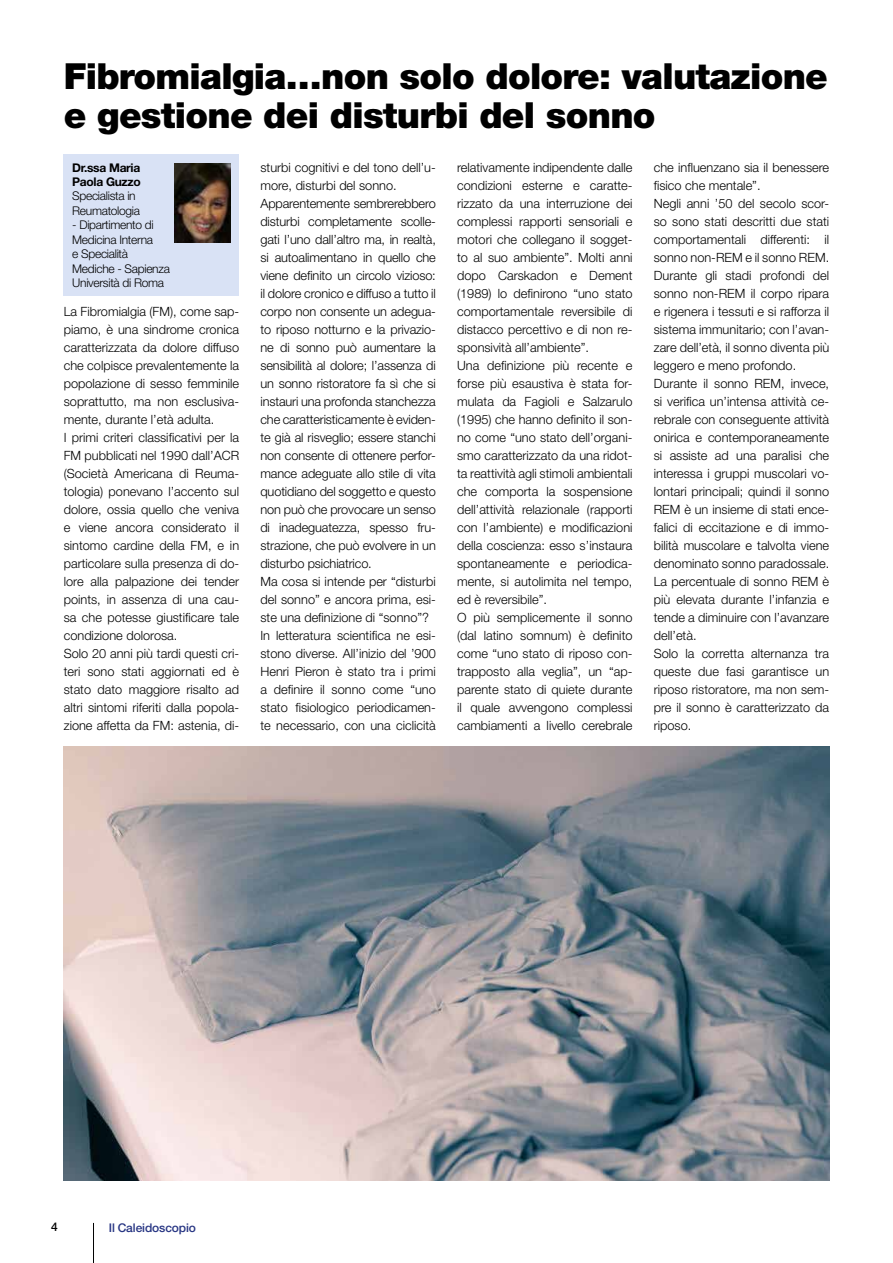
<style>
.page{position:relative;width:893px;height:1263px;background:#fff}
.page>*{position:absolute;margin:0;border:0;box-sizing:border-box;transform-origin:0 0}
.t1{font:900 36px/39px "Helvetica Neue LT Std";letter-spacing:-.02em;color:#000}
.t2{font:300 12.75px/18px "Helvetica Neue LT";color:#000}
.t3{font:300 12px/14.4px "Helvetica Neue LT";letter-spacing:-.025em;color:#000}
.t4{font:700 12px/14.4px "Helvetica Neue LT";letter-spacing:-.025em;color:#000}
.t5{font:500 12px "Helvetica Neue LT Std";letter-spacing:-.01em;color:#273583}
.t6{font:500 12px "Helvetica Neue LT Std";color:#000}
</style>
<div class="page">
<hr style="left:93px;top:1223px;width:1px;height:40px;background:#000">
<div style="left:64px;top:154px;width:175px;height:141px;background:#d9e2f5"></div>
<img style="left:175px;top:163px;width:56px;height:79px">
<img style="left:64px;top:746px;width:765px;height:434px">
<h1 class="t1" style="left:64px;top:57px;width:766px">Fibromialgia…non solo dolore: valutazione e gestione dei disturbi del sonno</h1>
<p class="t4" style="left:72px;top:160px;width:70px">Dr.ssa Maria<br>Paola Guzzo</p>
<p class="t3" style="left:72px;top:189px;width:69px">Specialista in<br>Reumatologia</p>
<p class="t3" style="left:72px;top:218px;width:99px">- Dipartimento di<br>Medicina Interna<br>e Specialità<br>Mediche - Sapienza<br>Università di Roma</p>
<p class="t2" style="left:64px;top:302px;width:177px">La Fibromialgia (FM), come sap&shy;piamo, è una sindrome cronica caratterizzata da dolore diffuso che colpisce prevalentemente la popolazione di sesso femminile soprattutto, ma non esclusiva&shy;mente, durante l’età adulta.<br>I primi criteri classificativi per la<br>FM pubblicati nel 1990 dall’ACR (Società Americana di Reuma&shy;tologia) ponevano l’accento sul dolore, ossia quello che veniva e viene ancora considerato il sintomo cardine della FM, e in particolare sulla presenza di do&shy;lore alla palpazione dei tender points, in assenza di una cau&shy;sa che potesse giustificare tale condizione dolorosa.<br>Solo 20 anni più tardi questi cri&shy;teri sono stati aggiornati ed è stato dato maggiore risalto ad altri sintomi riferiti dalla popola&shy;zione affetta da FM: astenia, di-</p>
<p class="t2" style="left:260px;top:158px;width:177px">sturbi cognitivi e del tono dell’u&shy;more, disturbi del sonno.<br>Apparentemente sembrerebbero disturbi completamente scolle&shy;gati l’uno dall’altro ma, in realtà, si autoalimentano in quello che viene definito un circolo vizioso: il dolore cronico e diffuso a tutto il corpo non consente un adegua&shy;to riposo notturno e la privazio&shy;ne di sonno può aumentare la sensibilità al dolore; l’assenza di un sonno ristoratore fa sì che si instauri una profonda stanchezza che caratteristicamente è eviden&shy;te già al risveglio; essere stanchi non consente di ottenere perfor&shy;mance adeguate allo stile di vita quotidiano del soggetto e questo non può che provocare un senso di inadeguatezza, spesso fru&shy;strazione, che può evolvere in un disturbo psichiatrico.<br>Ma cosa si intende per “disturbi del sonno” e ancora prima, esi&shy;ste una definizione di “sonno”?<br>In letteratura scientifica ne esi&shy;stono diverse. All’inizio del ’900<br>Henri Pieron è stato tra i primi a definire il sonno come “uno stato fisiologico periodicamen&shy;te necessario, con una ciclicità</p>
<p class="t2" style="left:457px;top:158px;width:177px">relativamente indipendente dalle condizioni esterne e caratte&shy;rizzato da una interruzione dei complessi rapporti sensoriali e motori che collegano il sogget&shy;to al suo ambiente”. Molti anni dopo Carskadon e Dement (1989) lo definirono “uno stato comportamentale reversibile di distacco percettivo e di non re&shy;sponsività all’ambiente”.<br>Una definizione più recente e forse più esaustiva è stata for&shy;mulata da Fagioli e Salzarulo (1995) che hanno definito il son&shy;no come “uno stato dell’organi&shy;smo caratterizzato da una ridot&shy;ta reattività agli stimoli ambientali che comporta la sospensione dell’attività relazionale (rapporti con l’ambiente) e modificazioni della coscienza: esso s’instaura spontaneamente e periodica&shy;mente, si autolimita nel tempo, ed è reversibile”.<br>O più semplicemente il sonno (dal latino somnum) è definito come “uno stato di riposo con&shy;trapposto alla veglia”, un “ap&shy;parente stato di quiete durante il quale avvengono complessi cambiamenti a livello cerebrale</p>
<p class="t2" style="left:654px;top:158px;width:177px">che influenzano sia il benessere fisico che mentale”.<br>Negli anni ’50 del secolo scor&shy;so sono stati descritti due stati comportamentali differenti: il sonno non-REM e il sonno REM.<br>Durante gli stadi profondi del sonno non-REM il corpo ripara e rigenera i tessuti e si rafforza il sistema immunitario; con l’avan&shy;zare dell’età, il sonno diventa più leggero e meno profondo.<br>Durante il sonno REM, invece, si verifica un’intensa attività ce&shy;rebrale con conseguente attività onirica e contemporaneamente si assiste ad una paralisi che interessa i gruppi muscolari vo&shy;lontari principali; quindi il sonno<br>REM è un insieme di stati ence&shy;falici di eccitazione e di immo&shy;bilità muscolare e talvolta viene denominato sonno paradossale.<br>La percentuale di sonno REM è più elevata durante l’infanzia e tende a diminuire con l’avanzare dell’età.<br>Solo la corretta alternanza tra queste due fasi garantisce un riposo ristoratore, ma non sem&shy;pre il sonno è caratterizzato da riposo.</p>
<p class="t6" style="left:51px;top:1220px;width:8px">4</p>
<p class="t5" style="left:109px;top:1220px;width:89px">Il Caleidoscopio</p>
</div>
